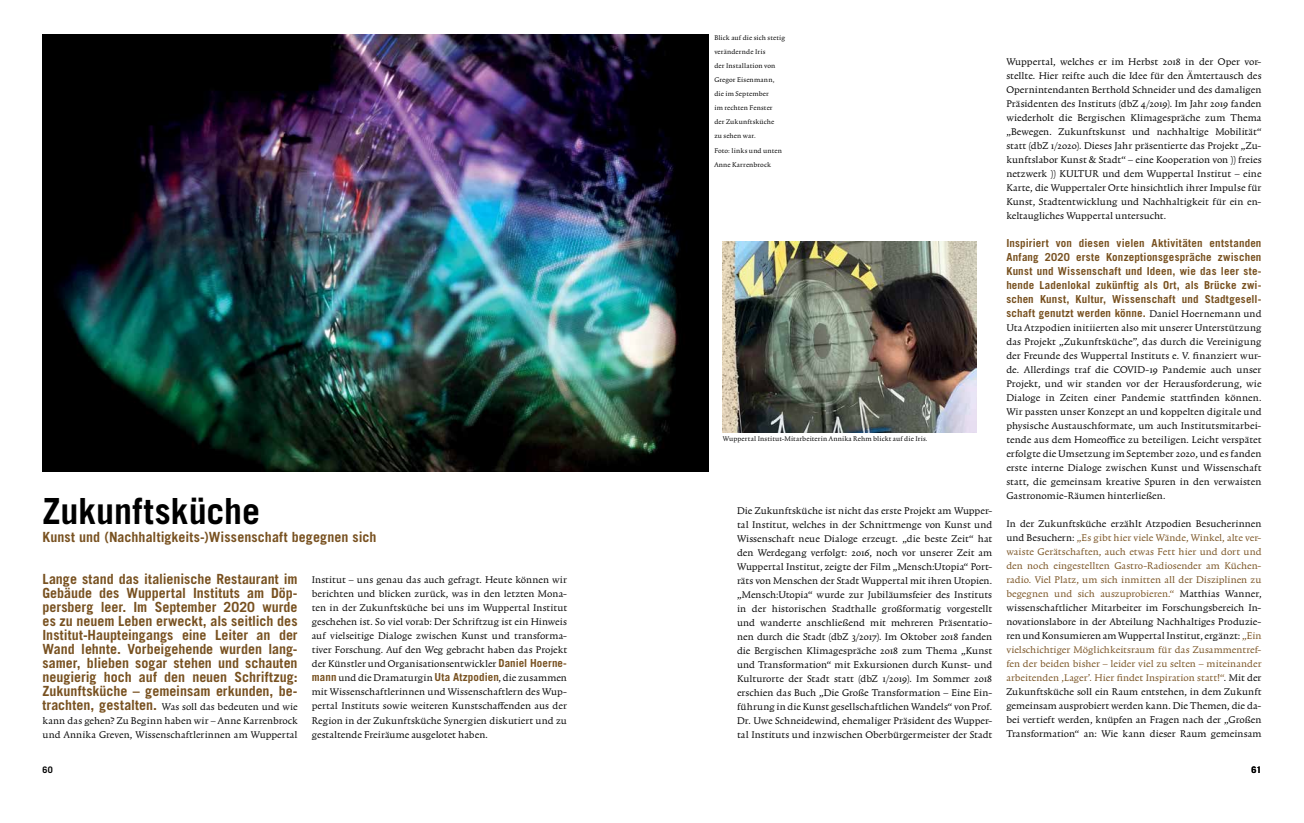
<style>
.page{position:relative;width:1304px;height:823px;background:#fff}
.page>*{position:absolute;margin:0;border:0;box-sizing:border-box;transform-origin:0 0}
.t1{font:700 36px "Trade Gothic LT Std";color:#000}
.t2{font:700 14px/14px "Trade Gothic LT Std";letter-spacing:.005em;color:#785120;text-align:justify}
.t3{font:11.5px/14px "Trinite No 1";letter-spacing:.01em;color:#000;text-align:justify}
.t4{font:700 11px/14px "Trade Gothic LT Std";letter-spacing:.02em;color:#785120;text-align:justify}
.t5{font:700 9px "Trade Gothic LT Std";color:#000}
.t6{font:8px/14px "Trinite No 1";letter-spacing:.02em;color:#000}
.s1{font-family:"Trade Gothic LT Std";font-weight:700;font-size:14px;color:#785120}
.s2{font-family:"Trade Gothic LT Std";font-weight:700;font-size:11px;color:#785120}
.s3{font-family:"Trinite No 1";font-weight:400;font-size:11.5px;color:#000}
.s4{color:#785120}
</style>
<div class="page">
<img style="left:723px;top:242px;width:253px;height:190px">
<img style="left:43px;top:35px;width:666px;height:436px">
<h1 class="t1" style="left:43px;top:489px;width:219px">Zukunftsküche</h1>
<p class="t2" style="left:43px;top:529px;width:335px">Kunst und (Nachhaltigkeits-)Wissenschaft begegnen sich</p>
<p class="t2" style="left:43px;top:571px;width:257px">Lange stand das italienische Restaurant im Gebäude des Wuppertal Instituts am Döp&shy;persberg leer. Im September 2020 wurde es zu neuem Leben erweckt, als seitlich des Institut-Haupteingangs eine Leiter an der Wand lehnte. Vorbeigehende wurden lang&shy;samer, blieben sogar stehen und schauten neugierig hoch auf den neuen Schriftzug:<br>Zukunftsküche – gemeinsam erkunden, be-</p>
<p class="t3" style="left:43px;top:699px;width:257px"><span class="s1">trachten, gestalten.</span> Was soll das bedeuten und wie kann das gehen? Zu Beginn haben wir – Anne Karrenbrock und Annika Greven, Wissenschaftlerinnen am Wuppertal</p>
<p class="t3" style="left:312px;top:573px;width:257px">Institut – uns genau das auch gefragt. Heute können wir berichten und blicken zurück, was in den letzten Mona&shy;ten in der Zukunftsküche bei uns im Wuppertal Institut geschehen ist. So viel vorab: Der Schriftzug ist ein Hinweis auf vielseitige Dialoge zwischen Kunst und transforma&shy;tiver Forschung. Auf den Weg gebracht haben das Projekt der Künstler und Organisationsentwickler <span class="s2">Daniel Hoerne&shy;mann</span> und die Dramaturgin <span class="s2">Uta Atzpodien</span>, die zusammen mit Wissenschaftlerinnen und Wissenschaftlern des Wup&shy;pertal Instituts sowie weiteren Kunstschaffenden aus der Region in der Zukunftsküche Synergien diskutiert und zu gestaltende Freiräume ausgelotet haben.</p>
<p class="t6" style="left:714px;top:31px;width:72px">Blick auf die sich stetig verändernde Iris<br>der Installation von<br>Gregor Eisenmann, die im September<br>im rechten Fenster<br>der Zukunftsküche<br>zu sehen war.<br>Foto: links und unten<br>Anne Karrenbrock</p>
<p class="t6" style="left:723px;top:432px;width:206px">Wuppertal Institut-Mitarbeiterin Annika Rehm blickt auf die Iris.</p>
<p class="t3" style="left:737px;top:503px;width:257px">Die Zukunftsküche ist nicht das erste Projekt am Wupper&shy;tal Institut, welches in der Schnittmenge von Kunst und Wissenschaft neue Dialoge erzeugt. „die beste Zeit“ hat den Werdegang verfolgt: 2016, noch vor unserer Zeit am Wuppertal Institut, zeigte der Film „Mensch:Utopia“ Port&shy;räts von Menschen der Stadt Wuppertal mit ihren Utopien. „Mensch:Utopia“ wurde zur Jubiläumsfeier des Instituts in der historischen Stadthalle großformatig vorgestellt und wanderte anschließend mit mehreren Präsentatio&shy;nen durch die Stadt (dbZ 3/2017). Im Oktober 2018 fanden die Bergischen Klimagespräche 2018 zum Thema „Kunst und Transformation“ mit Exkursionen durch Kunst- und Kulturorte der Stadt statt (dbZ 1/2019). Im Sommer 2018 erschien das Buch „Die Große Transformation – Eine Ein&shy;führung in die Kunst gesellschaftlichen Wandels“ von Prof.<br>Dr. Uwe Schneidewind, ehemaliger Präsident des Wupper&shy;tal Instituts und inzwischen Oberbürgermeister der Stadt</p>
<p class="t3" style="left:1006px;top:55px;width:257px">Wuppertal, welches er im Herbst 2018 in der Oper vor&shy;stellte. Hier reifte auch die Idee für den Ämtertausch des Opernintendanten Berthold Schneider und des damaligen Präsidenten des Instituts (dbZ 4/2019). Im Jahr 2019 fanden wiederholt die Bergischen Klimagespräche zum Thema „Bewegen. Zukunftskunst und nachhaltige Mobilität“ statt (dbZ 1/2020). Dieses Jahr präsentierte das Projekt „Zu&shy;kunftslabor Kunst &amp; Stadt“ – eine Kooperation von )) freies netzwerk )) KULTUR und dem Wuppertal Institut – eine Karte, die Wuppertaler Orte hinsichtlich ihrer Impulse für Kunst, Stadtentwicklung und Nachhaltigkeit für ein en&shy;keltaugliches Wuppertal untersucht.</p>
<p class="t4" style="left:1006px;top:236px;width:257px">Inspiriert von diesen vielen Aktivitäten entstanden Anfang 2020 erste Konzeptionsgespräche zwischen Kunst und Wissenschaft und Ideen, wie das leer ste&shy;hende Ladenlokal zukünftig als Ort, als Brücke zwi&shy;schen Kunst, Kultur, Wissenschaft und Stadtgesell&shy;schaft genutzt werden könne. <span class="s3">Daniel Hoernemann und</span></p>
<p class="t3" style="left:1006px;top:321px;width:257px">Uta Atzpodien initiierten also mit unserer Unterstützung das Projekt „Zukunftsküche”, das durch die Vereinigung der Freunde des Wuppertal Instituts e. V. finanziert wur&shy;de. Allerdings traf die COVID-19 Pandemie auch unser Projekt, und wir standen vor der Herausforderung, wie Dialoge in Zeiten einer Pandemie stattfinden können.<br>Wir passten unser Konzept an und koppelten digitale und physische Austauschformate, um auch Institutsmitarbei&shy;tende aus dem Homeoffice zu beteiligen. Leicht verspätet erfolgte die Umsetzung im September 2020, und es fanden erste interne Dialoge zwischen Kunst und Wissenschaft statt, die gemeinsam kreative Spuren in den verwaisten Gastronomie-Räumen hinterließen.</p>
<p class="t3" style="left:1006px;top:517px;width:257px">In der Zukunftsküche erzählt Atzpodien Besucherinnen und Besuchern: <span class="s4">„Es gibt hier viele Wände, Winkel, alte ver&shy;waiste Gerätschaften, auch etwas Fett hier und dort und den noch eingestellten Gastro-Radiosender am Küchen&shy;radio. Viel Platz, um sich inmitten all der Disziplinen zu begegnen und sich auszuprobieren.“</span> Matthias Wanner, wissenschaftlicher Mitarbeiter im Forschungsbereich In&shy;novationslabore in der Abteilung Nachhaltiges Produzie&shy;ren und Konsumieren am Wuppertal Institut, ergänzt: <span class="s4">„Ein vielschichtiger Möglichkeitsraum für das Zusammentref&shy;fen der beiden bisher – leider viel zu selten – miteinander arbeitenden ,Lager’. Hier findet Inspiration statt!“</span>. Mit der Zukunftsküche soll ein Raum entstehen, in dem Zukunft gemeinsam ausprobiert werden kann. Die Themen, die da&shy;bei vertieft werden, knüpfen an Fragen nach der „Großen Transformation“ an: Wie kann dieser Raum gemeinsam</p>
<p class="t5" style="left:43px;top:763px;width:12px">60</p>
<p class="t5" style="left:1252px;top:763px;width:11px">61</p>
</div>
